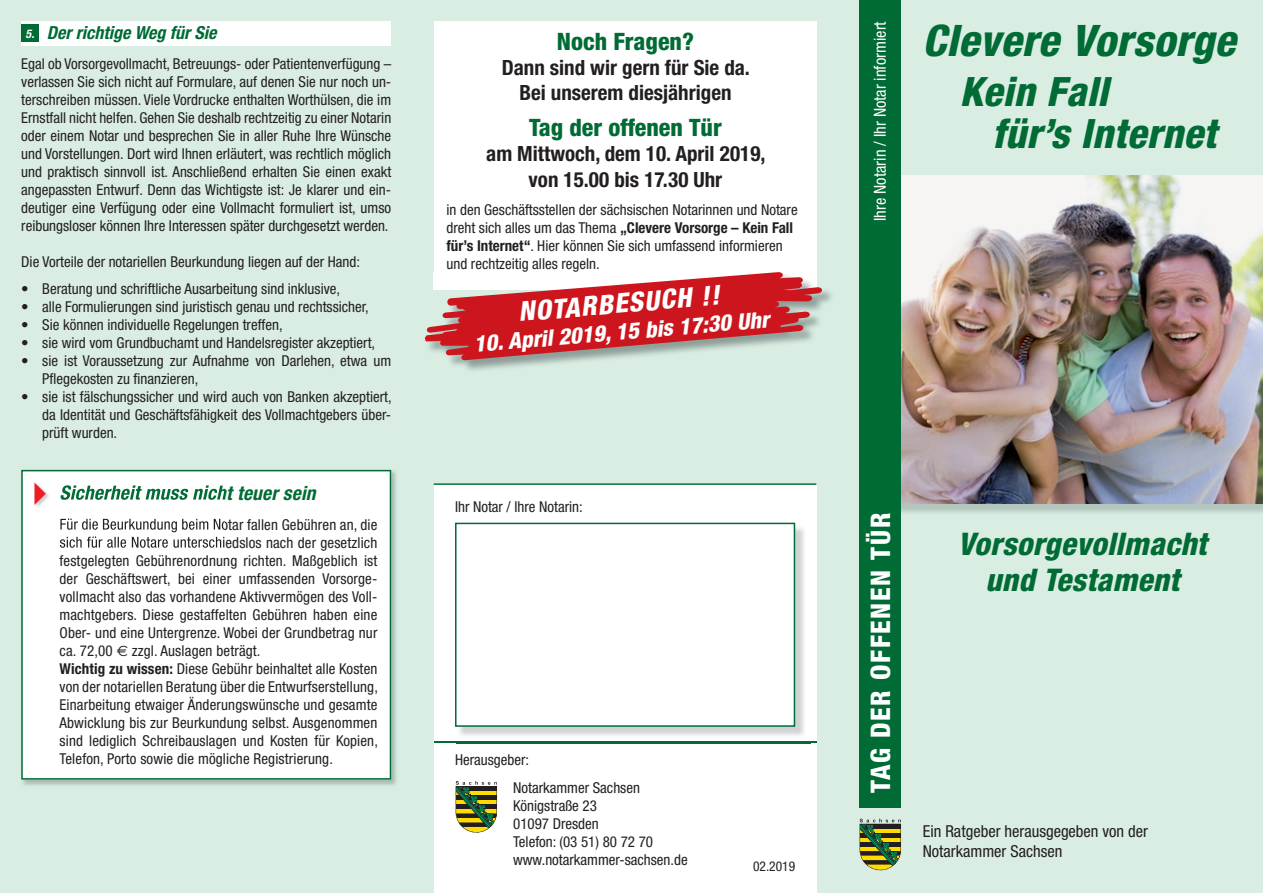
<style>
.page{position:relative;width:1263px;height:893px;background:#d9ede2}
.page>*{position:absolute;margin:0;border:0;box-sizing:border-box;transform-origin:0 0}
.t1{font:italic 800 condensed 43.5px "Helvetica Neue";letter-spacing:.01em;color:#006b35}
.t2{font:italic 800 condensed 40.5px/42px "Helvetica Neue";letter-spacing:.01em;color:#006b35}
.t3{font:italic 800 condensed 31.2px/36px "Helvetica Neue";letter-spacing:.01em;color:#006b35;text-align:center}
.t4{font:italic 800 condensed 27.15px "Helvetica Neue";color:#fff}
.t5{font:800 condensed 27px "Helvetica Neue";letter-spacing:.06em;color:#fff}
.t6{font:800 condensed 24px "Helvetica Neue";color:#006b35}
.t7{font:italic 800 condensed 22.5px "Helvetica Neue";color:#fff}
.t8{font:700 condensed 21px/25.2px "Helvetica Neue";color:#231f20;text-align:center}
.t9{font:italic 700 condensed 18px "Helvetica Neue";color:#006b35}
.t10{font:condensed 16.5px/19.8px "Helvetica Neue";color:#231f20}
.t11{font:condensed 16.5px "Helvetica Neue";color:#fff}
.t12{font:condensed 15px/18px "Helvetica Neue";color:#231f20}
.t13{font:condensed 13.5px "Helvetica Neue";color:#231f20}
.s1{font-size:12px;color:#fff}
.s2{font-family:"Euro Sans";font-stretch:normal}
.s3{font-weight:700}
</style>
<div class="page">
<img style="left:901px;top:176px;width:362px;height:328px">
<div style="left:434px;top:483px;width:382px;height:410px;background:#fff"></div>
<hr style="left:434px;top:742px;width:382px;height:1px;background:#006b35">
<hr style="left:434px;top:483px;width:382px;height:2px;background:#006b35">
<img style="left:457px;top:524px;width:354px;height:218px">
<div style="left:455px;top:523px;width:340px;height:204px;background:#fff;border:2px solid #006b35"></div>
<div style="left:860px;top:0;width:41px;height:808px;background:#006b35"></div>
<div style="left:434px;top:21px;width:382px;height:268px;background:#fff"></div>
<img style="left:450px;top:272px;width:410px;height:117px">
<svg style="left:425px;top:272px;width:399px;height:89px"></svg>
<svg style="left:859px;top:819px;width:42px;height:52px;background:#798342"></svg>
<svg style="left:456px;top:781px;width:41px;height:52px;background:#7e8444"></svg>
<img style="left:21px;top:469px;width:375px;height:316px">
<div style="left:21px;top:470px;width:370px;height:310px;background:#fff"></div>
<div style="left:21px;top:21px;width:370px;height:24px;background:#fff"></div>
<div style="left:21px;top:25px;width:17px;height:17px;background:#006b35"></div>
<div style="left:34px;top:482px;width:190px;height:71px;background:#fff"></div>
<img style="left:61px;top:485px;width:163px;height:15px">
<img style="left:60px;top:518px;width:164px;height:14px">
<img style="left:60px;top:536px;width:164px;height:14px">
<svg style="left:35px;top:482px;width:11px;height:23px"></svg>
<p class="t9" style="left:26px;top:22px;width:192px"><span class="s1">5.</span> Der richtige Weg für Sie</p>
<p class="t12" style="left:21px;top:55px;width:371px;text-align:justify">Egal ob Vorsorgevollmacht, Betreuungs- oder Patientenverfügung – verlassen Sie sich nicht auf Formulare, auf denen Sie nur noch un&shy;terschreiben müssen. Viele Vordrucke enthalten Worthülsen, die im Ernstfall nicht helfen. Gehen Sie deshalb rechtzeitig zu einer Notarin oder einem Notar und besprechen Sie in aller Ruhe Ihre Wünsche und Vorstellungen. Dort wird Ihnen erläutert, was rechtlich möglich und praktisch sinnvoll ist. Anschließend erhalten Sie einen exakt angepassten Entwurf. Denn das Wichtigste ist: Je klarer und ein&shy;deutiger eine Verfügung oder eine Vollmacht formuliert ist, umso reibungsloser können Ihre Interessen später durchgesetzt werden.</p>
<p class="t12" style="left:21px;top:253px;width:340px">Die Vorteile der notariellen Beurkundung liegen auf der Hand:</p>
<p class="t12" style="left:21px;top:280px;width:320px">• Beratung und schriftliche Ausarbeitung sind inklusive,</p>
<p class="t12" style="left:21px;top:298px;width:349px">• alle Formulierungen sind juristisch genau und rechtssicher,</p>
<p class="t12" style="left:21px;top:316px;width:263px">• Sie können individuelle Regelungen treffen,</p>
<p class="t12" style="left:21px;top:334px;width:355px">• sie wird vom Grundbuchamt und Handelsregister akzeptiert,</p>
<p class="t12" style="left:42px;top:352px;width:350px;text-indent:-21px">• sie ist Voraussetzung zur Aufnahme von Darlehen, etwa um<br>Pflegekosten zu finanzieren,</p>
<p class="t12" style="left:42px;top:388px;width:351px;text-align:justify;text-indent:-21px">• sie ist fälschungssicher und wird auch von Banken akzeptiert, da Identität und Geschäftsfähigkeit des Vollmachtgebers über&shy;prüft wurden.</p>
<p class="t12" style="left:60px;top:515px;width:319px">Für die Beurkundung beim Notar fallen Gebühren an, die</p>
<p class="t12" style="left:60px;top:551px;width:320px">festgelegten Gebührenordnung richten. Maßgeblich ist der Geschäftswert, bei einer umfassenden Vorsorge&shy;vollmacht also das vorhandene Aktivvermögen des Voll&shy;machtgebers. Diese gestaffelten Gebühren haben eine Ober- und eine Untergrenze. Wobei der Grundbetrag nur ca. 72,00 <span class="s2">€</span> zzgl. Auslagen beträgt.<br><span class="s3">Wichtig zu wissen:</span> Diese Gebühr beinhaltet alle Kosten von der notariellen Beratung über die Entwurfserstellung, Einarbeitung etwaiger Änderungswünsche und gesamte Abwicklung bis zur Beurkundung selbst. Ausgenommen sind lediglich Schreibauslagen und Kosten für Kopien, Telefon, Porto sowie die mögliche Registrierung.</p>
<h3 class="t6" style="left:557px;top:26px;width:139px">Noch Fragen?</h3>
<h3 class="t8" style="left:502px;top:55px;width:250px">Dann sind wir gern für Sie da.<br>Bei unserem diesjährigen</h3>
<h3 class="t6" style="left:529px;top:113px;width:194px">Tag der offenen Tür</h3>
<h3 class="t8" style="left:486px;top:141px;width:281px">am Mittwoch, dem 10. April 2019, von 15.00 bis 17.30 Uhr</h3>
<p class="t12" style="left:446px;top:200px;width:353px">in den Geschäftsstellen der sächsischen Notarinnen und Notare dreht sich alles um das Thema <span class="s3">„Clevere Vorsorge – Kein Fall für’s Internet“</span>. Hier können Sie sich umfassend informieren und rechtzeitig alles regeln.</p>
<h3 class="t4" style="left:517px;top:295px;width:203px;rotate:-5deg">NOTARBESUCH !!</h3>
<h3 class="t7" style="left:472px;top:331px;width:298px;rotate:-5deg">10. April 2019, 15 bis 17:30 Uhr</h3>
<p class="t12" style="left:455px;top:498px;width:129px">Ihr Notar / Ihre Notarin:</p>
<p class="t12" style="left:455px;top:751px;width:76px">Herausgeber:</p>
<p class="t12" style="left:513px;top:778px;width:176px">Notarkammer Sachsen<br>Königstraße 23<br>01097 Dresden<br>Telefon: (03 51) 80 72 70 www.notarkammer-sachsen.de</p>
<p class="t13" style="left:753px;top:858px;width:44px">02.2019</p>
<p class="t11" style="left:870px;top:221px;width:201px;rotate:-90deg">Ihre Notarin / Ihr Notar informiert</p>
<h1 class="t1" style="left:922px;top:14px;width:314px">Clevere Vorsorge</h1>
<h2 class="t2" style="left:992px;top:70px;width:225px;text-indent:-33px">Kein Fall<br>für’s Internet</h2>
<h3 class="t5" style="left:864px;top:793px;width:282px;rotate:-90deg">TAG DER OFFENEN TÜR</h3>
<h3 class="t3" style="left:958px;top:526px;width:250px">Vorsorgevollmacht und Testament</h3>
<p class="t10" style="left:923px;top:821px;width:227px">Ein Ratgeber herausgegeben von der<br>Notarkammer Sachsen</p>
</div>
